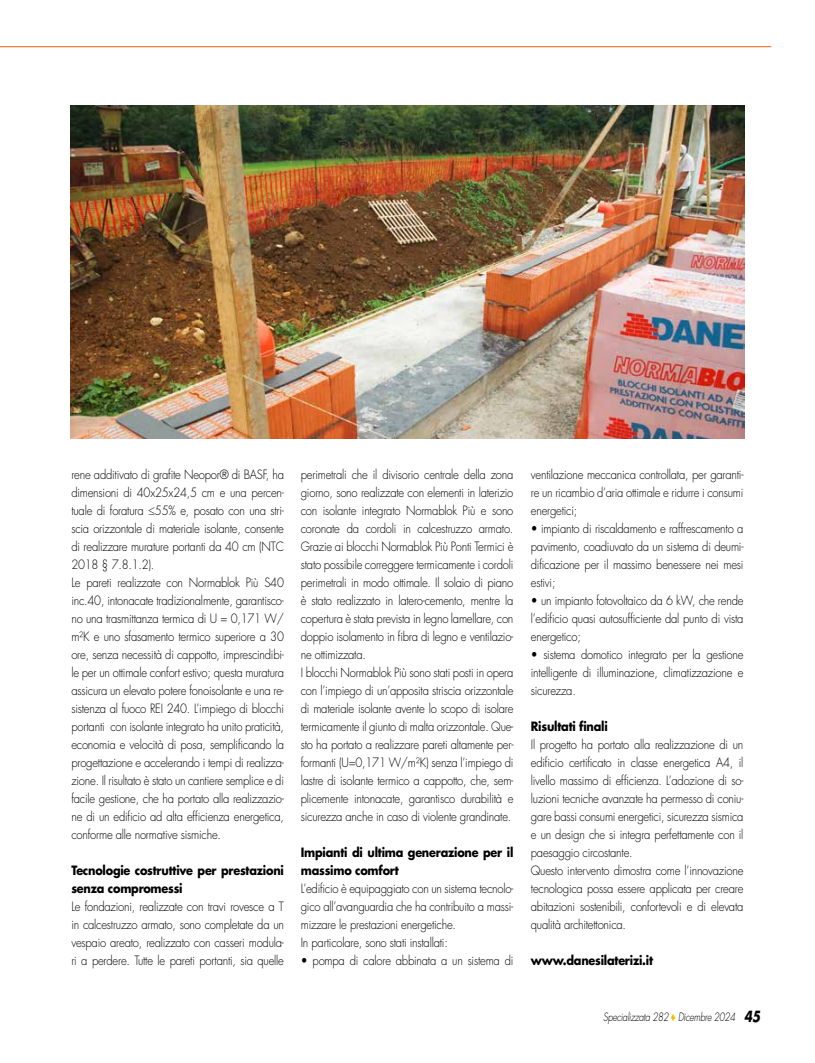
<style>
.page{position:relative;width:815px;height:1063px;background:#fff}
.page>*{position:absolute;margin:0;border:0;box-sizing:border-box;transform-origin:0 0}
.t1{font:300 12.5px/18px "Futura Std";letter-spacing:-.02em;color:#000;text-align:justify;scale:.9 1}
.t2{font:700 12.5px/18px "Futura Std";letter-spacing:-.02em;color:#000;scale:.9 1}
.t3{font:italic 300 11.25px "Futura Std";letter-spacing:-.03em;color:#000;scale:.8 1}
.s1{color:#fbba00}
.s2{font-weight:700;font-size:15px}
</style>
<div class="page">
<img style="left:71px;top:106px;width:673px;height:333px">
<hr style="left:0;top:46px;width:771px;height:1px;background:#f08042">
<p class="t1" style="left:71px;top:465px;width:238px;text-align:left">rene additivato di grafite Neopor® di BASF, ha dimensioni di 40x25x24,5 cm e una percen&shy;tuale di foratura ≤55% e, posato con una stri&shy;scia orizzontale di materiale isolante, consente di realizzare murature portanti da 40 cm (NTC 2018 § 7.8.1.2).<br>Le pareti realizzate con Normablok Più S40 inc.40, intonacate tradizionalmente, garantisco&shy;no una trasmittanza termica di U = 0,171 W/ m²K e uno sfasamento termico superiore a 30 ore, senza necessità di cappotto, imprescindibi&shy;le per un ottimale confort estivo; questa muratura assicura un elevato potere fonoisolante e una re&shy;sistenza al fuoco REI 240. L’impiego di blocchi portanti con isolante integrato ha unito praticità, economia e velocità di posa, semplificando la progettazione e accelerando i tempi di realizza&shy;zione. Il risultato è stato un cantiere semplice e di facile gestione, che ha portato alla realizzazio&shy;ne di un edificio ad alta efficienza energetica, conforme alle normative sismiche.</p>
<p class="t2" style="left:71px;top:861px;width:238px">Tecnologie costruttive per prestazioni senza compromessi</p>
<p class="t1" style="left:71px;top:897px;width:238px">Le fondazioni, realizzate con travi rovesce a T in calcestruzzo armato, sono completate da un vespaio areato, realizzato con casseri modula&shy;ri a perdere. Tutte le pareti portanti, sia quelle</p>
<p class="t1" style="left:301px;top:465px;width:238px;text-align:left">perimetrali che il divisorio centrale della zona giorno, sono realizzate con elementi in laterizio con isolante integrato Normablok Più e sono coronate da cordoli in calcestruzzo armato.<br>Grazie ai blocchi Normablok Più Ponti Termici è stato possibile correggere termicamente i cordoli perimetrali in modo ottimale. Il solaio di piano è stato realizzato in latero-cemento, mentre la copertura è stata prevista in legno lamellare, con doppio isolamento in fibra di legno e ventilazio&shy;ne ottimizzata.<br>I blocchi Normablok Più sono stati posti in opera con l’impiego di un’apposita striscia orizzontale di materiale isolante avente lo scopo di isolare termicamente il giunto di malta orizzontale. Que&shy;sto ha portato a realizzare pareti altamente per&shy;formanti (U=0,171 W/m²K) senza l’impiego di lastre di isolante termico a cappotto, che, sem&shy;plicemente intonacate, garantisco durabilità e sicurezza anche in caso di violente grandinate.</p>
<p class="t2" style="left:301px;top:843px;width:238px">Impianti di ultima generazione per il massimo comfort</p>
<p class="t1" style="left:301px;top:879px;width:238px;text-align:left">L’edificio è equipaggiato con un sistema tecnolo&shy;gico all’avanguardia che ha contribuito a massi&shy;mizzare le prestazioni energetiche.<br>In particolare, sono stati installati:</p>
<p class="t1" style="left:301px;top:951px;width:238px">• pompa di calore abbinata a un sistema di</p>
<p class="t1" style="left:531px;top:465px;width:238px">ventilazione meccanica controllata, per garanti&shy;re un ricambio d’aria ottimale e ridurre i consumi energetici;</p>
<p class="t1" style="left:531px;top:519px;width:238px">• impianto di riscaldamento e raffrescamento a pavimento, coadiuvato da un sistema di deumi&shy;dificazione per il massimo benessere nei mesi estivi;</p>
<p class="t1" style="left:531px;top:591px;width:238px">• un impianto fotovoltaico da 6 kW, che rende l’edificio quasi autosufficiente dal punto di vista energetico;</p>
<p class="t1" style="left:531px;top:645px;width:238px">• sistema domotico integrato per la gestione intelligente di illuminazione, climatizzazione e sicurezza.</p>
<p class="t2" style="left:531px;top:717px;width:87px">Risultati finali</p>
<p class="t1" style="left:531px;top:735px;width:238px;text-align:left">Il progetto ha portato alla realizzazione di un edificio certificato in classe energetica A4, il livello massimo di efficienza. L’adozione di so&shy;luzioni tecniche avanzate ha permesso di coniu&shy;gare bassi consumi energetici, sicurezza sismica e un design che si integra perfettamente con il paesaggio circostante.<br>Questo intervento dimostra come l’innovazione tecnologica possa essere applicata per creare abitazioni sostenibili, confortevoli e di elevata qualità architettonica.</p>
<p class="t2" style="left:531px;top:951px;width:137px">www.danesilaterizi.it</p>
<p class="t3" style="left:603px;top:1010px;width:198px">Specializzata 282 <span class="s1">◆</span> Dicembre 2024 <span class="s2">45</span></p>
</div>
